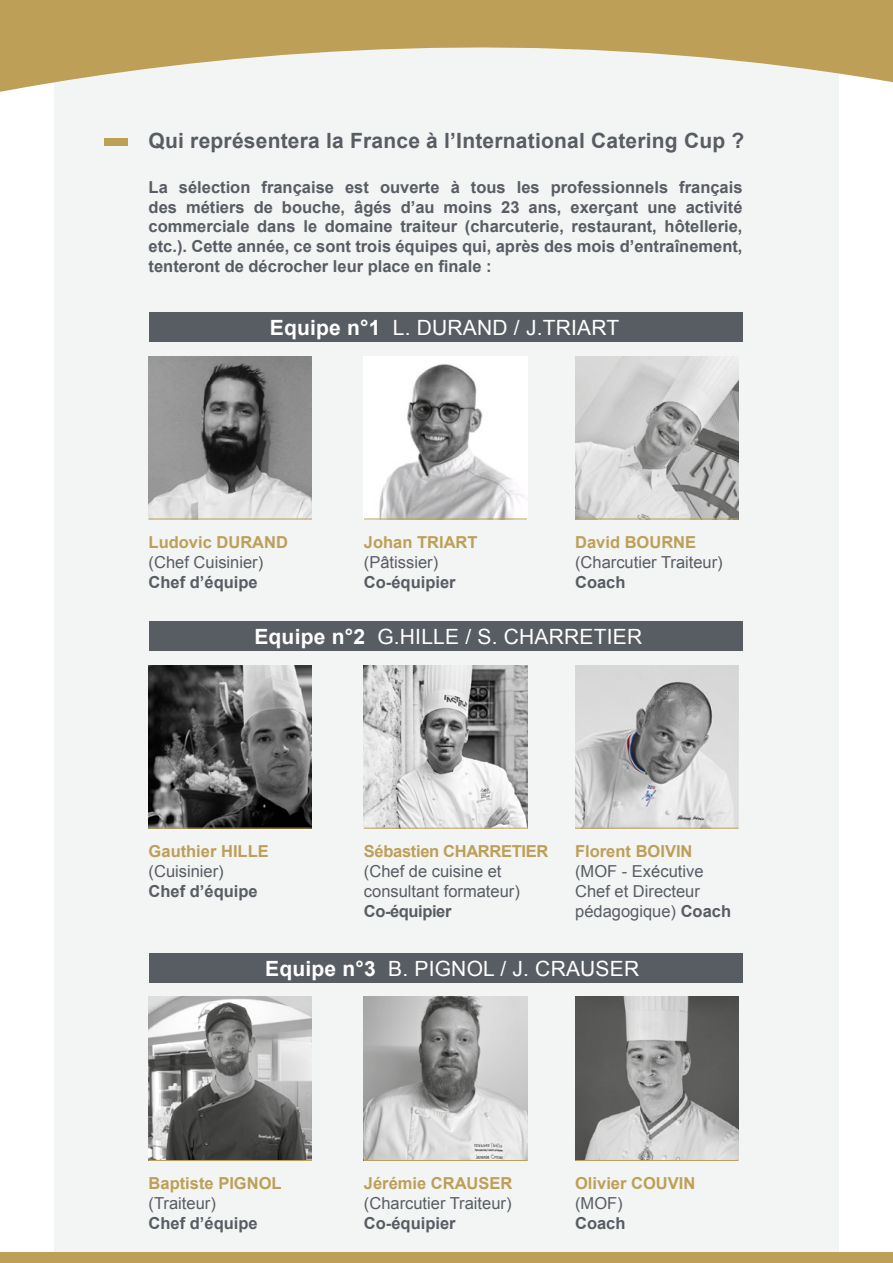
<style>
.page{position:relative;width:893px;height:1263px;background:#fff}
.page>*{position:absolute;margin:0;border:0;box-sizing:border-box;transform-origin:0 0}
.t1{font:21px "Arial";letter-spacing:.01em;color:#fff}
.t2{font:700 21px "Arial";letter-spacing:.01em;color:#585d63}
.t3{font:700 16.5px/19.8px "Arial";color:#585d63;text-align:justify}
.t4{font:16.5px/19.8px "Arial";color:#585d63}
.t5{font:700 16.5px "Arial";color:#bd9f57}
.t6{font:700 16.5px "Arial";letter-spacing:-.02em;color:#bd9f57}
.t7{font:700 16.5px "Arial";letter-spacing:-.025em;color:#585d63}
.s1{font-weight:700}
</style>
<div class="page">
<div style="left:54px;top:0;width:785px;height:1263px;background:#f3f4f4"></div>
<svg style="left:0;top:0;width:893px;height:92px;fill:#bd9f57"></svg>
<img style="left:149px;top:356px;width:163px;height:163px">
<img style="left:149px;top:665px;width:163px;height:163px">
<img style="left:149px;top:997px;width:163px;height:163px">
<img style="left:364px;top:356px;width:163px;height:163px">
<img style="left:364px;top:665px;width:163px;height:163px">
<img style="left:364px;top:997px;width:163px;height:163px">
<img style="left:575px;top:356px;width:163px;height:163px">
<img style="left:575px;top:665px;width:163px;height:163px">
<img style="left:575px;top:997px;width:163px;height:163px">
<div style="left:149px;top:313px;width:593px;height:29px;background:#585d63"></div>
<div style="left:149px;top:622px;width:593px;height:29px;background:#585d63"></div>
<div style="left:149px;top:953px;width:593px;height:29px;background:#585d63"></div>
<div style="left:0;top:1252px;width:893px;height:11px;background:#bd9f57"></div>
<div style="left:104px;top:138px;width:24px;height:8px;background:#bd9f57"></div>
<hr style="left:149px;top:519px;width:163px;height:1px;background:#bd9f57">
<hr style="left:364px;top:519px;width:163px;height:1px;background:#bd9f57">
<hr style="left:364px;top:828px;width:163px;height:1px;background:#bd9f57">
<hr style="left:364px;top:1160px;width:163px;height:1px;background:#bd9f57">
<hr style="left:575px;top:828px;width:163px;height:1px;background:#bd9f57">
<hr style="left:575px;top:1160px;width:163px;height:1px;background:#bd9f57">
<hr style="left:149px;top:828px;width:163px;height:1px;background:#bd9f57">
<hr style="left:149px;top:1160px;width:163px;height:1px;background:#bd9f57">
<hr style="left:575px;top:519px;width:163px;height:1px;background:#bd9f57">
<p class="t2" style="left:149px;top:127px;width:597px">Qui représentera la France à l’International Catering Cup ?</p>
<p class="t3" style="left:149px;top:178px;width:595px">La sélection française est ouverte à tous les professionnels français des métiers de bouche, âgés d’au moins 23 ans, exerçant une activité commerciale dans le domaine traiteur (charcuterie, restaurant, hôtellerie, etc.). Cette année, ce sont trois équipes qui, après des mois d’entraînement, tenteront de décrocher leur place en finale :</p>
<p class="t1" style="left:270px;top:314px;width:351px"><span class="s1">Equipe n°1</span> L. DURAND / J.TRIART</p>
<p class="t5" style="left:149px;top:531px;width:141px">Ludovic DURAND</p>
<p class="t4" style="left:149px;top:552px;width:116px">(Chef Cuisinier)</p>
<p class="t3" style="left:149px;top:573px;width:111px">Chef d’équipe</p>
<p class="t5" style="left:364px;top:531px;width:115px">Johan TRIART</p>
<p class="t4" style="left:364px;top:552px;width:76px">(Pâtissier)</p>
<p class="t3" style="left:364px;top:573px;width:93px">Co-équipier</p>
<p class="t5" style="left:575px;top:531px;width:123px">David BOURNE</p>
<p class="t4" style="left:575px;top:552px;width:149px">(Charcutier Traiteur)</p>
<p class="t3" style="left:575px;top:573px;width:52px">Coach</p>
<p class="t1" style="left:254px;top:623px;width:389px"><span class="s1">Equipe n°2</span> G.HILLE / S. CHARRETIER</p>
<p class="t5" style="left:149px;top:841px;width:122px">Gauthier HILLE</p>
<p class="t4" style="left:149px;top:862px;width:77px">(Cuisinier)</p>
<p class="t3" style="left:149px;top:882px;width:111px">Chef d’équipe</p>
<p class="t6" style="left:364px;top:841px;width:186px">Sébastien CHARRETIER</p>
<p class="t4" style="left:364px;top:862px;width:157px">(Chef de cuisine et consultant formateur)</p>
<p class="t7" style="left:364px;top:900px;width:89px">Co-équipier</p>
<p class="t5" style="left:575px;top:841px;width:119px">Florent BOIVIN</p>
<p class="t4" style="left:575px;top:862px;width:157px">(MOF - Exécutive<br>Chef et Directeur pédagogique) <span class="s1">Coach</span></p>
<p class="t1" style="left:265px;top:954px;width:375px"><span class="s1">Equipe n°3</span> B. PIGNOL / J. CRAUSER</p>
<p class="t5" style="left:149px;top:1172px;width:134px">Baptiste PIGNOL</p>
<p class="t4" style="left:149px;top:1193px;width:69px">(Traiteur)</p>
<p class="t3" style="left:149px;top:1213px;width:111px">Chef d’équipe</p>
<p class="t5" style="left:364px;top:1172px;width:150px">Jérémie CRAUSER</p>
<p class="t4" style="left:364px;top:1193px;width:149px">(Charcutier Traiteur)</p>
<p class="t3" style="left:364px;top:1213px;width:93px">Co-équipier</p>
<p class="t5" style="left:575px;top:1172px;width:122px">Olivier COUVIN</p>
<p class="t4" style="left:575px;top:1193px;width:49px">(MOF)</p>
<p class="t3" style="left:575px;top:1213px;width:52px">Coach</p>
</div>
